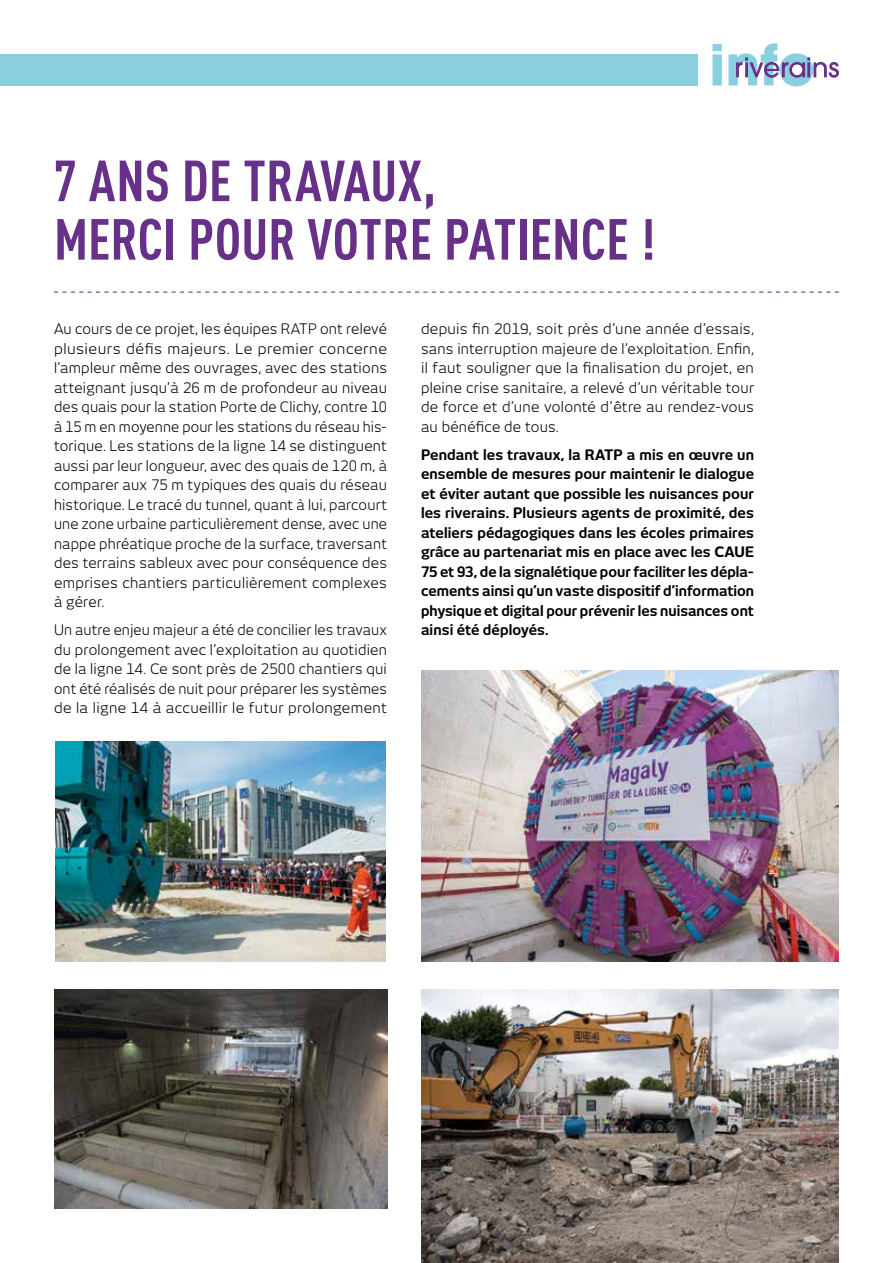
<style>
.page{position:relative;width:893px;height:1263px;background:#fff}
.page>*{position:absolute;margin:0;border:0;box-sizing:border-box;transform-origin:0 0}
.t1{font:700 57px/58.5px "DIN Cond";color:#673089}
.t2{font:14.25px/19.5px "New June";letter-spacing:.02em;color:#000;text-align:justify}
.t3{font:700 14.25px/19.5px "New June";color:#000;text-align:justify}
</style>
<div class="page">
<div style="left:0;top:54px;width:697px;height:32px;background:#89cfdf"></div>
<svg style="left:712px;top:44px;width:10px;height:41px"></svg>
<svg style="left:728px;top:43px;width:111px;height:43px"></svg>
<img style="left:55px;top:741px;width:330px;height:220px">
<img style="left:421px;top:670px;width:418px;height:291px">
<img style="left:54px;top:989px;width:333px;height:220px">
<img style="left:421px;top:989px;width:418px;height:274px">
<svg style="left:54px;top:292px;width:785px;height:1px"></svg>
<h1 class="t1" style="left:54px;top:150px;width:603px">7 ANS DE TRAVAUX,<br>MERCI POUR VOTRE PATIENCE !</h1>
<p class="t2" style="left:54px;top:319px;width:334px">Au cours de ce projet, les équipes RATP ont relevé plusieurs défis majeurs. Le premier concerne l’ampleur même des ouvrages, avec des stations atteignant jusqu’à 26 m de profondeur au niveau des quais pour la station Porte de Clichy, contre 10 à 15 m en moyenne pour les stations du réseau his&shy;torique. Les stations de la ligne 14 se distinguent aussi par leur longueur, avec des quais de 120 m, à comparer aux 75 m typiques des quais du réseau historique. Le tracé du tunnel, quant à lui, parcourt une zone urbaine particulièrement dense, avec une nappe phréatique proche de la surface, traversant des terrains sableux avec pour conséquence des emprises chantiers particulièrement complexes à gérer.</p>
<p class="t2" style="left:54px;top:620px;width:334px">Un autre enjeu majeur a été de concilier les travaux du prolongement avec l’exploitation au quotidien de la ligne 14. Ce sont près de 2500 chantiers qui ont été réalisés de nuit pour préparer les systèmes de la ligne 14 à accueillir le futur prolongement</p>
<p class="t2" style="left:421px;top:319px;width:334px">depuis fin 2019, soit près d’une année d’essais, sans interruption majeure de l’exploitation. Enfin, il faut souligner que la finalisation du projet, en pleine crise sanitaire, a relevé d’un véritable tour de force et d’une volonté d’être au rendez-vous au bénéfice de tous.</p>
<p class="t3" style="left:421px;top:445px;width:334px">Pendant les travaux, la RATP a mis en œuvre un ensemble de mesures pour maintenir le dialogue et éviter autant que possible les nuisances pour les riverains. Plusieurs agents de proximité, des ateliers pédagogiques dans les écoles primaires grâce au partenariat mis en place avec les CAUE 75 et 93, de la signalétique pour faciliter les dépla&shy;cements ainsi qu’un vaste dispositif d’information physique et digital pour prévenir les nuisances ont ainsi été déployés.</p>
</div>
